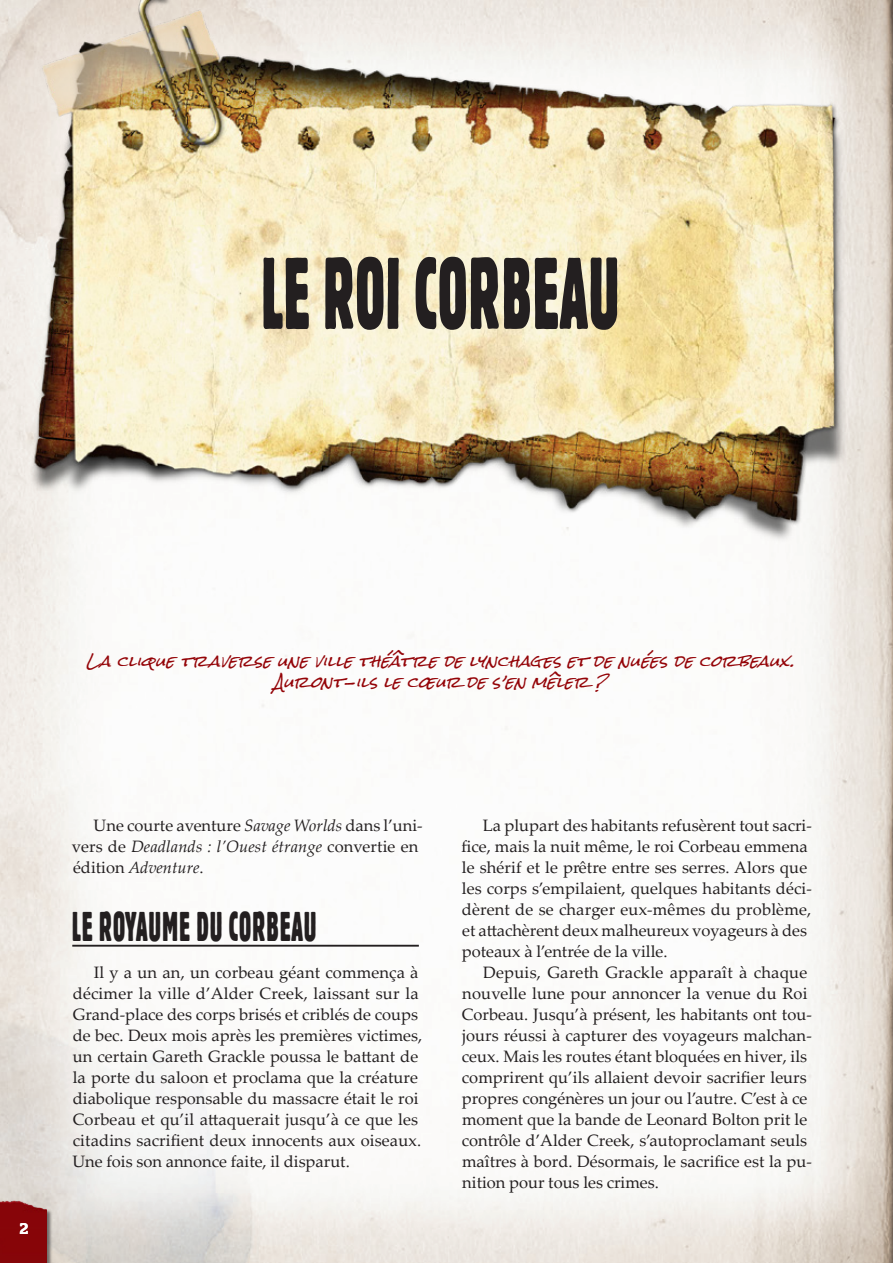
<style>
.page{position:relative;width:893px;height:1263px;background:#fff}
.page>*{position:absolute;margin:0;border:0;box-sizing:border-box;transform-origin:0 0}
.Header_00_-_Chapter{font:100.8px "Block BE Extra Cn";letter-spacing:.02em;color:#231f20;scale:.67 1}
.Header02{font:41.4px "Block BE Extra Cn";letter-spacing:.04em;color:#231f20;scale:.67 1}
.Body_Text{font:16.5px/21px "Palatino Linotype";color:#231f20}
.Red_s_Quote__Center{font:italic 15px/21px "Rock Salt";color:#940408;text-align:center}
.t1{font:700 15px "Quatro Slab";color:#fff}
.s1{font-style:italic}
</style>
<div class="page">
<img style="left:0;top:0;width:893px;height:1263px">
<div style="left:0;top:1195px;width:53px;height:68px;background:#231f20;opacity:.35"></div>
<img style="left:0;top:1px;width:885px;height:543px">
<hr style="left:72px;top:945px;width:347px;height:2px;background:#231f20">
<p class="Header_00_-_Chapter" style="left:262px;top:236px;width:534px">LE ROI CORBEAU</p>
<p class="Red_s_Quote__Center" style="left:86px;top:651px;width:720px">Lacliquetraverseunevillethéâtredelynchagesetdenuéesdecorbeaux.<br>Auront-ilslecœurdes’enmêler?</p>
<p class="t1" style="left:19px;top:1219px;width:11px">2</p>
<p class="Body_Text" style="left:72px;top:814px;width:352px;text-indent:22px">Une courte aventure <span class="s1">Savage Worlds</span> dans l’uni&shy;vers de <span class="s1">Deadlands : l’Ouest étrange</span> convertie en édition <span class="s1">Adventure</span>.</p>
<p class="Header02" style="left:72px;top:902px;width:366px">LE ROYAUME DU CORBEAU</p>
<p class="Body_Text" style="left:72px;top:961px;width:351px;text-indent:21px">Il y a un an, un corbeau géant commença à décimer la ville d’Alder Creek, laissant sur la Grand-place des corps brisés et criblés de coups de bec. Deux mois après les premières victimes, un certain Gareth Grackle poussa le battant de la porte du saloon et proclama que la créature diabolique responsable du massacre était le roi Corbeau et qu’il attaquerait jusqu’à ce que les citadins sacrifient deux innocents aux oiseaux.<br>Une fois son annonce faite, il disparut.</p>
<p class="Body_Text" style="left:462px;top:814px;width:352px;text-indent:21px">La plupart des habitants refusèrent tout sacri&shy;fice, mais la nuit même, le roi Corbeau emmena le shérif et le prêtre entre ses serres. Alors que les corps s’empilaient, quelques habitants déci&shy;dèrent de se charger eux-mêmes du problème, et attachèrent deux malheureux voyageurs à des poteaux à l’entrée de la ville.</p>
<p class="Body_Text" style="left:462px;top:961px;width:352px;text-indent:21px">Depuis, Gareth Grackle apparaît à chaque nouvelle lune pour annoncer la venue du Roi Corbeau. Jusqu’à présent, les habitants ont tou&shy;jours réussi à capturer des voyageurs malchan&shy;ceux. Mais les routes étant bloquées en hiver, ils comprirent qu’ils allaient devoir sacrifier leurs propres congénères un jour ou l’autre. C’est à ce moment que la bande de Leonard Bolton prit le contrôle d’Alder Creek, s’autoproclamant seuls maîtres à bord. Désormais, le sacrifice est la pu&shy;nition pour tous les crimes.</p>
</div>
